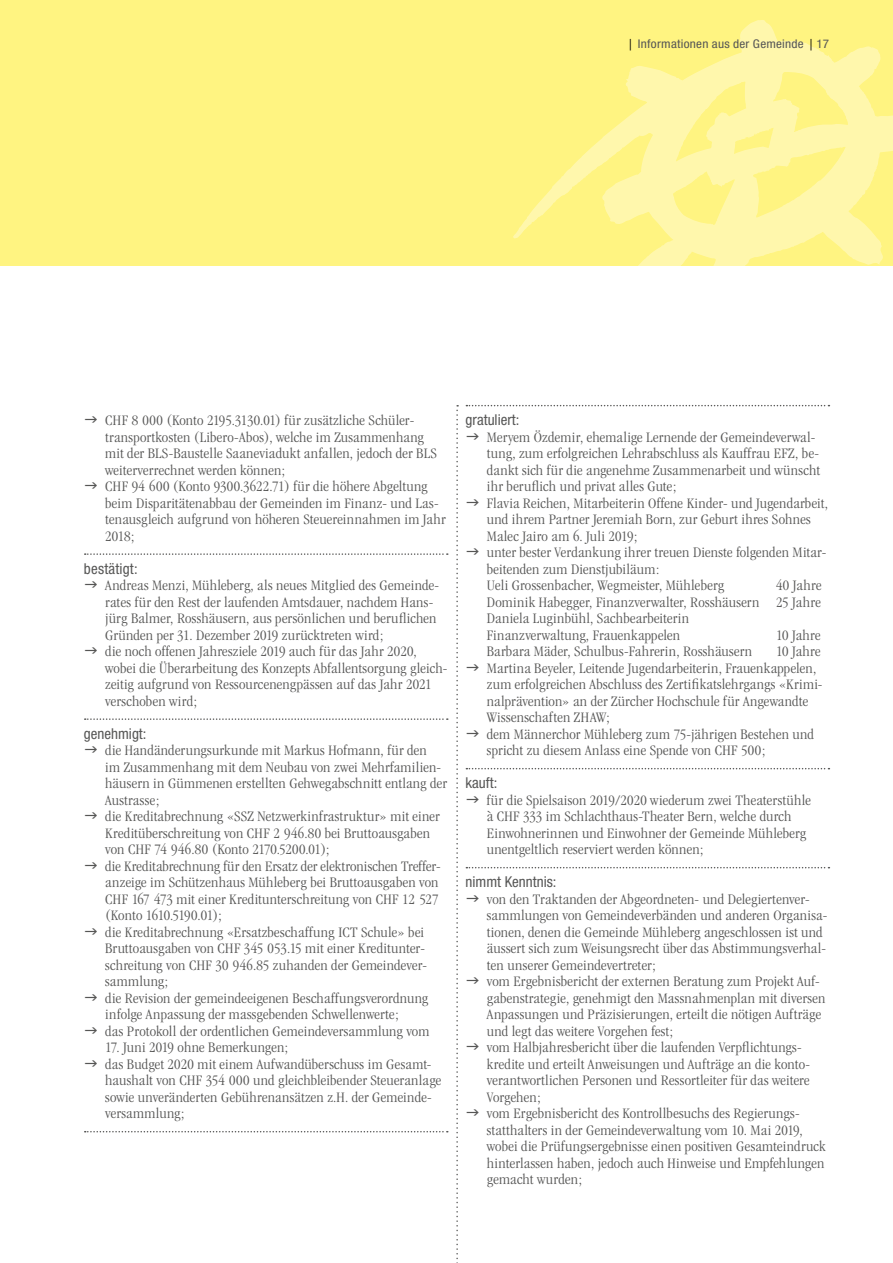
<style>
.page{position:relative;width:893px;height:1263px;background:#fff}
.page>*{position:absolute;margin:0;border:0;box-sizing:border-box;transform-origin:0 0}
.t1{font:300 condensed 15px/16.5px "Garamond";letter-spacing:.01em;color:#565655;scale:1.1 1}
.t2{font:condensed 15px "Helvetica Neue LT";color:#565655}
.t3{font:condensed 12px "Helvetica Neue LT";letter-spacing:.015em;color:#565655;scale:1.1 1}
.s1{font-family:"Meta Cond";font-stretch:normal;color:#000}
</style>
<div class="page">
<div style="left:0;top:0;width:893px;height:266px;background:#fff481"></div>
<svg style="left:513px;top:20px;width:380px;height:246px"></svg>
<svg style="left:85px;top:553px;width:363px;height:2px"></svg>
<svg style="left:85px;top:718px;width:363px;height:2px"></svg>
<svg style="left:85px;top:1131px;width:363px;height:1px"></svg>
<svg style="left:466px;top:405px;width:363px;height:1px"></svg>
<svg style="left:466px;top:768px;width:363px;height:1px"></svg>
<svg style="left:466px;top:867px;width:363px;height:1px"></svg>
<svg style="left:456px;top:405px;width:2px;height:858px"></svg>
<p class="t3" style="left:629px;top:37px;width:183px"><span class="s1">|</span> Informationen aus der Gemeinde <span class="s1">|</span> 17</p>
<p class="t1" style="left:105px;top:412px;width:311px">CHF 8 000 (Konto 2195.3130.01) für zusätzliche Schüler&shy;transportkosten (Libero-Abos), welche im Zusammenhang mit der BLS-Baustelle Saaneviadukt anfallen, jedoch der BLS weiterverrechnet werden können;<br>CHF 94 600 (Konto 9300.3622.71) für die höhere Abgeltung beim Disparitätenabbau der Gemeinden im Finanz- und Las&shy;tenausgleich aufgrund von höheren Steuereinnahmen im Jahr 2018;</p>
<p class="t2" style="left:84px;top:560px;width:55px">bestätigt:</p>
<p class="t1" style="left:105px;top:577px;width:313px">Andreas Menzi, Mühleberg, als neues Mitglied des Gemeinde&shy;rates für den Rest der laufenden Amtsdauer, nachdem Hans&shy;jürg Balmer, Rosshäusern, aus persönlichen und beruflichen Gründen per 31. Dezember 2019 zurücktreten wird;<br>die noch offenen Jahresziele 2019 auch für das Jahr 2020, wobei die Überarbeitung des Konzepts Abfallentsorgung gleich&shy;zeitig aufgrund von Ressourcenengpässen auf das Jahr 2021 verschoben wird;</p>
<p class="t2" style="left:84px;top:725px;width:64px">genehmigt:</p>
<p class="t1" style="left:105px;top:742px;width:312px">die Handänderungsurkunde mit Markus Hofmann, für den<br>im Zusammenhang mit dem Neubau von zwei Mehrfamilien&shy;häusern in Gümmenen erstellten Gehwegabschnitt entlang der Austrasse;<br>die Kreditabrechnung «SSZ Netzwerkinfrastruktur» mit einer Kreditüberschreitung von CHF 2 946.80 bei Bruttoausgaben von CHF 74 946.80 (Konto 2170.5200.01);<br>die Kreditabrechnung für den Ersatz der elektronischen Treffer&shy;anzeige im Schützenhaus Mühleberg bei Bruttoausgaben von CHF 167 473 mit einer Kreditunterschreitung von CHF 12 527 (Konto 1610.5190.01);<br>die Kreditabrechnung «Ersatzbeschaffung ICT Schule» bei Bruttoausgaben von CHF 345 053.15 mit einer Kreditunter&shy;schreitung von CHF 30 946.85 zuhanden der Gemeindever&shy;sammlung;<br>die Revision der gemeindeeigenen Beschaffungsverordnung infolge Anpassung der massgebenden Schwellenwerte;<br>das Protokoll der ordentlichen Gemeindeversammlung vom</p>
<p class="t1" style="left:105px;top:1039px;width:307px">17. Juni 2019 ohne Bemerkungen;<br>das Budget 2020 mit einem Aufwandüberschuss im Gesamt&shy;haushalt von CHF 354 000 und gleichbleibender Steueranlage sowie unveränderten Gebührenansätzen z.H. der Gemeinde&shy;versammlung;</p>
<p class="t2" style="left:466px;top:411px;width:55px">gratuliert:</p>
<p class="t1" style="left:487px;top:429px;width:312px">Meryem Özdemir, ehemalige Lernende der Gemeindeverwal&shy;tung, zum erfolgreichen Lehrabschluss als Kauffrau EFZ, be&shy;dankt sich für die angenehme Zusammenarbeit und wünscht ihr beruflich und privat alles Gute;<br>Flavia Reichen, Mitarbeiterin Offene Kinder- und Jugendarbeit, und ihrem Partner Jeremiah Born, zur Geburt ihres Sohnes Malec Jairo am 6. Juli 2019;<br>unter bester Verdankung ihrer treuen Dienste folgenden Mitar&shy;beitenden zum Dienstjubiläum:<br>Ueli Grossenbacher, Wegmeister, Mühleberg</p>
<p class="t1" style="left:487px;top:577px;width:306px;text-indent:289px">40 Jahre Dominik Habegger, Finanzverwalter, Rosshäusern 25 Jahre Daniela Luginbühl, Sachbearbeiterin<br>Finanzverwaltung, Frauenkappelen</p>
<p class="t1" style="left:776px;top:627px;width:42px">10 Jahre</p>
<p class="t1" style="left:487px;top:643px;width:307px;text-indent:289px">10 Jahre Martina Beyeler, Leitende Jugendarbeiterin, Frauenkappelen, zum erfolgreichen Abschluss des Zertifikatslehrgangs «Krimi&shy;nalprävention» an der Zürcher Hochschule für Angewandte Wissenschaften ZHAW;<br>dem Männerchor Mühleberg zum 75-jährigen Bestehen und spricht zu diesem Anlass eine Spende von CHF 500;</p>
<p class="t2" style="left:466px;top:774px;width:33px">kauft:</p>
<p class="t1" style="left:487px;top:792px;width:296px">für die Spielsaison 2019/2020 wiederum zwei Theaterstühle à CHF 333 im Schlachthaus-Theater Bern, welche durch Einwohnerinnen und Einwohner der Gemeinde Mühleberg unentgeltlich reserviert werden können;</p>
<p class="t2" style="left:466px;top:873px;width:92px">nimmt Kenntnis:</p>
<p class="t1" style="left:487px;top:891px;width:311px">von den Traktanden der Abgeordneten- und Delegiertenver&shy;sammlungen von Gemeindeverbänden und anderen Organisa&shy;tionen, denen die Gemeinde Mühleberg angeschlossen ist und äussert sich zum Weisungsrecht über das Abstimmungsverhal&shy;ten unserer Gemeindevertreter;<br>vom Ergebnisbericht der externen Beratung zum Projekt Auf&shy;gabenstrategie, genehmigt den Massnahmenplan mit diversen Anpassungen und Präzisierungen, erteilt die nötigen Aufträge und legt das weitere Vorgehen fest;<br>vom Halbjahresbericht über die laufenden Verpflichtungs&shy;kredite und erteilt Anweisungen und Aufträge an die konto&shy;verantwortlichen Personen und Ressortleiter für das weitere Vorgehen;<br>vom Ergebnisbericht des Kontrollbesuchs des Regierungs&shy;statthalters in der Gemeindeverwaltung vom 10. Mai 2019, wobei die Prüfungsergebnisse einen positiven Gesamteindruck hinterlassen haben, jedoch auch Hinweise und Empfehlungen gemacht wurden;</p>
<p class="t1" style="left:487px;top:643px;width:243px">Barbara Mäder, Schulbus-Fahrerin, Rosshäusern</p>
</div>
